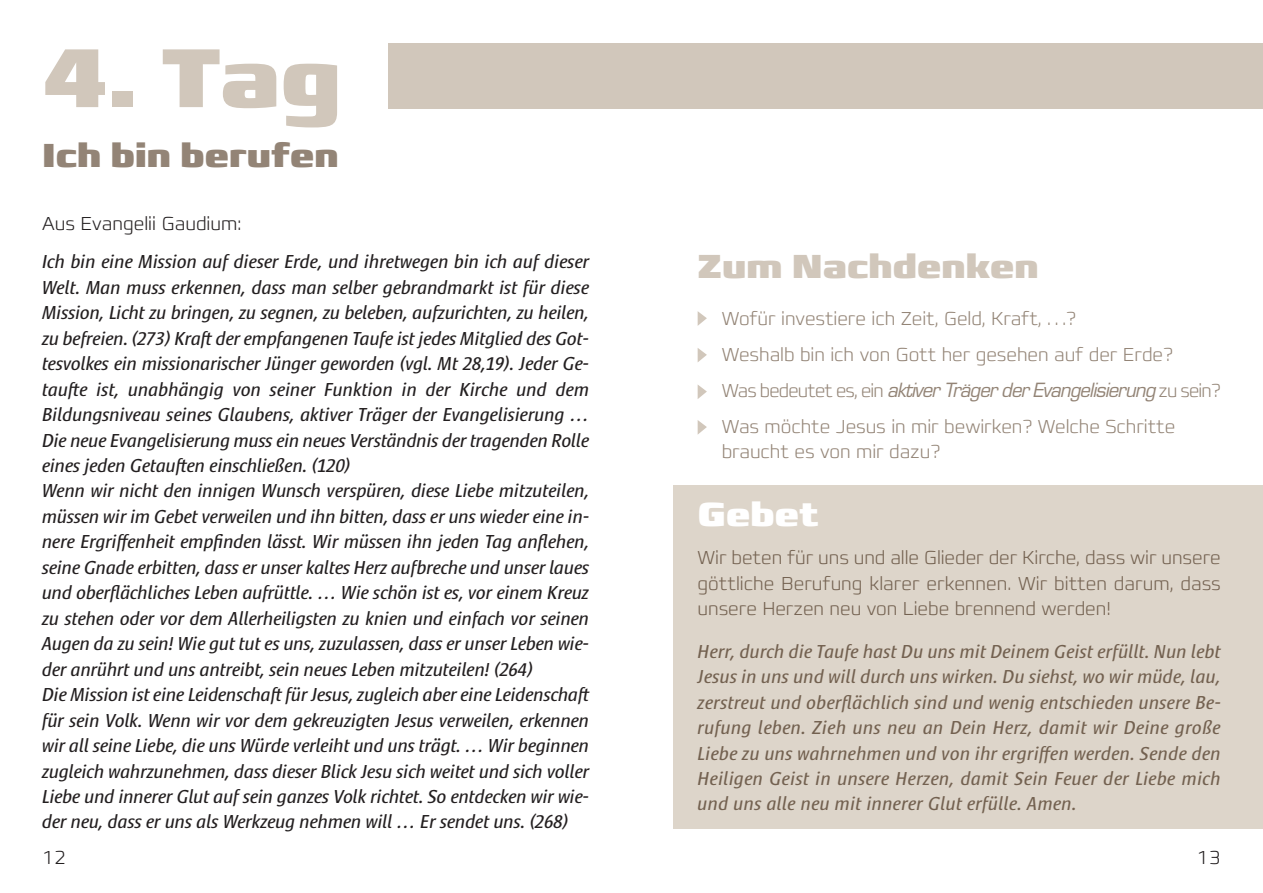
<style>
.page{position:relative;width:1263px;height:893px;background:#fff}
.page>*{position:absolute;margin:0;border:0;box-sizing:border-box;transform-origin:0 0}
.t1{font:900 84.9px "Francker Std";color:#d1c7bb}
.t2{font:900 33.9px "Francker Std";color:#938476}
.t3{font:900 33.9px "Francker Std";color:#d1c7bb}
.t4{font:900 33.9px "Francker Std";color:#fff}
.t5{font:italic 19.05px/25.5px "Satero Sans LT Pro";letter-spacing:-.015em;color:#231f20}
.t6{font:italic 19.05px/25.5px "Satero Sans LT Pro";letter-spacing:.005em;color:#736150;text-align:justify}
.t7{font:200 19.05px/25.5px "Francker Std";letter-spacing:-.005em;color:#736150;text-align:justify}
.t8{font:200 19.05px/36px "Francker Std";letter-spacing:-.005em;color:#938476}
.t9{font:italic 19.05px "Eurostile LT Std";letter-spacing:-.045em;color:#938476}
.t10{font:200 19.05px "Francker Std";color:#231f20}
.s1{font-family:"Francker Std";font-weight:200;font-style:normal}
</style>
<div class="page">
<div style="left:388px;top:44px;width:243px;height:65px;background:#d1c7bb"></div>
<div style="left:674px;top:485px;width:589px;height:343px;background:#ddd5ca"></div>
<div style="left:631px;top:44px;width:632px;height:65px;background:#d1c7bb"></div>
<svg style="left:698px;top:348px;width:9px;height:14px"></svg>
<svg style="left:698px;top:385px;width:9px;height:14px"></svg>
<svg style="left:698px;top:420px;width:9px;height:14px"></svg>
<svg style="left:698px;top:311px;width:9px;height:15px"></svg>
<h1 class="t1" style="left:42px;top:46px;width:301px">4. Tag</h1>
<h2 class="t2" style="left:42px;top:142px;width:298px">Ich bin berufen</h2>
<p class="t10" style="left:42px;top:216px;width:201px">Aus Evangelii Gaudium:</p>
<p class="t5" style="left:42px;top:250px;width:549px">Ich bin eine Mission auf dieser Erde, und ihretwegen bin ich auf dieser Welt. Man muss erkennen, dass man selber gebrandmarkt ist für diese Mission, Licht zu bringen, zu segnen, zu beleben, aufzurichten, zu heilen, zu befreien. (273) Kraft der empfangenen Taufe ist jedes Mitglied des Got&shy;tesvolkes ein missionarischer Jünger geworden (vgl. Mt 28,19). Jeder Ge&shy;taufte ist, unabhängig von seiner Funktion in der Kirche und dem Bildungsniveau seines Glaubens, aktiver Träger der Evangelisierung … Die neue Evangelisierung muss ein neues Verständnis der tragenden Rolle eines jeden Getauften einschließen. (120)<br>Wenn wir nicht den innigen Wunsch verspüren, diese Liebe mitzuteilen, müssen wir im Gebet verweilen und ihn bitten, dass er uns wieder eine in&shy;nere Ergriffenheit empfinden lässt. Wir müssen ihn jeden Tag anflehen, seine Gnade erbitten, dass er unser kaltes Herz aufbreche und unser laues und oberflächliches Leben aufrüttle. … Wie schön ist es, vor einem Kreuz zu stehen oder vor dem Allerheiligsten zu knien und einfach vor seinen Augen da zu sein! Wie gut tut es uns, zuzulassen, dass er unser Leben wie&shy;der anrührt und uns antreibt, sein neues Leben mitzuteilen! (264)<br>Die Mission ist eine Leidenschaft für Jesus, zugleich aber eine Leidenschaft für sein Volk. Wenn wir vor dem gekreuzigten Jesus verweilen, erkennen wir all seine Liebe, die uns Würde verleiht und uns trägt. … Wir beginnen zugleich wahrzunehmen, dass dieser Blick Jesu sich weitet und sich voller Liebe und innerer Glut auf sein ganzes Volk richtet. So entdecken wir wie&shy;der neu, dass er uns als Werkzeug nehmen will … Er sendet uns. (268)</p>
<p class="t10" style="left:42px;top:850px;width:26px">12</p>
<h2 class="t3" style="left:698px;top:253px;width:343px">Zum Nachdenken</h2>
<p class="t8" style="left:722px;top:302px;width:453px">Wofür investiere ich Zeit, Geld, Kraft, …?<br>Weshalb bin ich von Gott her gesehen auf der Erde?</p>
<p class="t9" style="left:722px;top:382px;width:501px"><span class="s1">Was bedeutet es, ein</span> aktiver Träger der Evangelisierung <span class="s1">zu sein?</span></p>
<p class="t8" style="left:722px;top:415px;width:455px;line-height:25.5px">Was möchte Jesus in mir bewirken? Welche Schritte braucht es von mir dazu?</p>
<h2 class="t4" style="left:698px;top:502px;width:122px">Gebet</h2>
<p class="t7" style="left:698px;top:547px;width:525px">Wir beten für uns und alle Glieder der Kirche, dass wir unsere göttliche Berufung klarer erkennen. Wir bitten darum, dass unsere Herzen neu von Liebe brennend werden!</p>
<p class="t6" style="left:698px;top:640px;width:525px">Herr, durch die Taufe hast Du uns mit Deinem Geist erfüllt. Nun lebt Jesus in uns und will durch uns wirken. Du siehst, wo wir müde, lau, zerstreut und oberflächlich sind und wenig entschieden unsere Be&shy;rufung leben. Zieh uns neu an Dein Herz, damit wir Deine große Liebe zu uns wahrnehmen und von ihr ergriffen werden. Sende den Heiligen Geist in unsere Herzen, damit Sein Feuer der Liebe mich und uns alle neu mit innerer Glut erfülle. Amen.</p>
<p class="t10" style="left:1197px;top:850px;width:26px">13</p>
</div>
